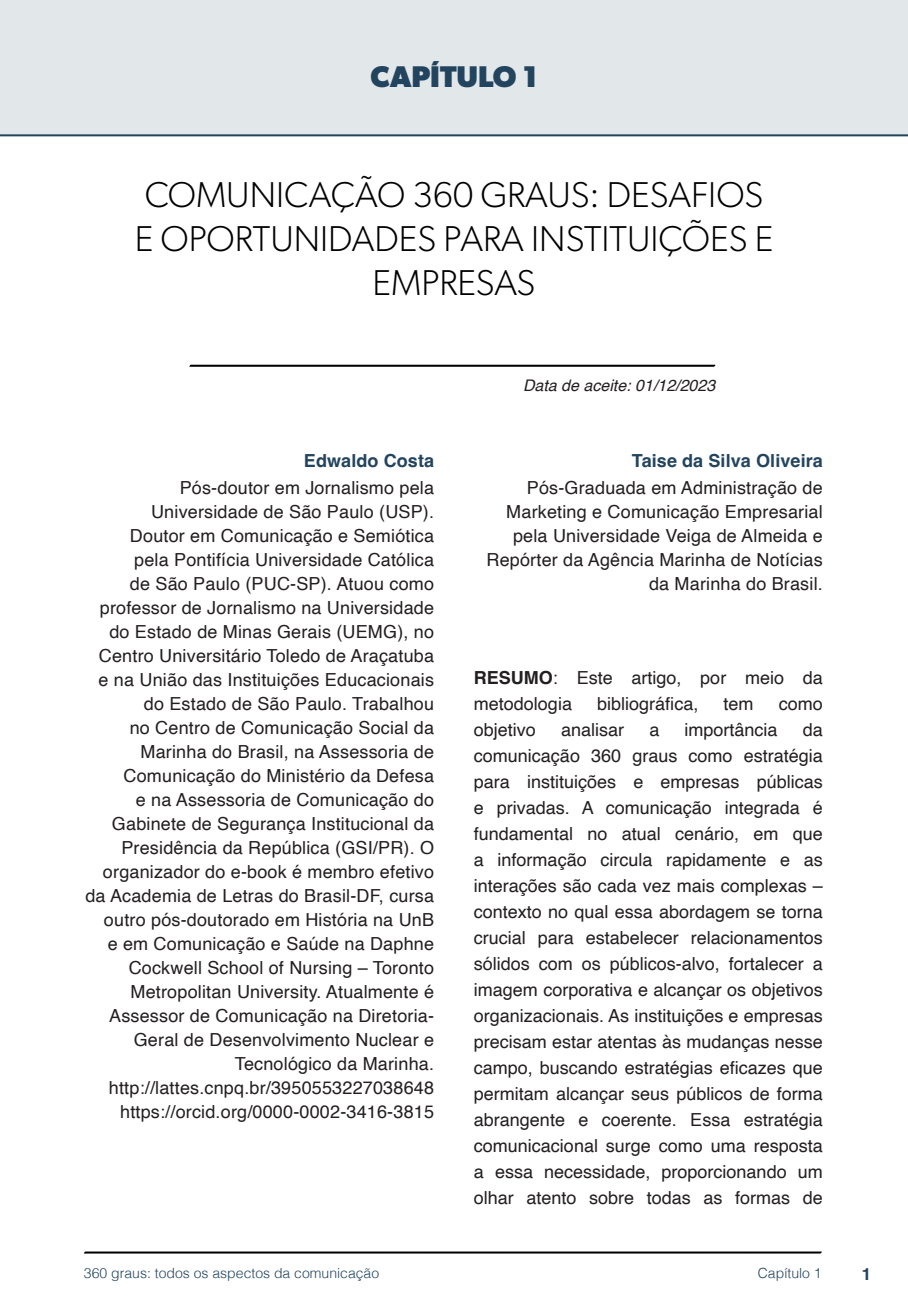
<style>
.page{position:relative;width:908px;height:1304px;background:#fff}
.page>*{position:absolute;margin:0;border:0;box-sizing:border-box;transform-origin:0 0}
.t1{font:300 36px/44px "Gibson";color:#000;text-align:center}
.t2{font:700 30px "Gibson";color:#23445f}
.t3{font:18px/24px "Helvetica";letter-spacing:.01em;color:#231f20;text-align:right}
.t4{font:700 18px "Helvetica";letter-spacing:.005em;color:#23445f}
.t5{font:700 16.8px "Helvetica";color:#23445f}
.t6{font:italic 16px "Helvetica";color:#231f20}
.t7{font:300 14px "Helvetica";color:#23445f}
.s1{font-weight:700}
</style>
<div class="page">
<svg style="left:84px;top:1251px;width:737px;height:3px;background:#515151"></svg>
<div style="left:0;top:0;width:907px;height:136px;background:#e2e7e9"></div>
<svg style="left:189px;top:364px;width:526px;height:3px;background:#4f4f4f"></svg>
<div style="left:64px;top:74px;width:61px;height:54px;background:#e2e7e9"></div>
<h2 class="t2" style="left:370px;top:58px;width:168px">CAPÍTULO 1</h2>
<h1 class="t1" style="left:135px;top:172px;width:639px">COMUNICAÇÃO 360 GRAUS: DESAFIOS<br>E OPORTUNIDADES PARA INSTITUIÇÕES E<br>EMPRESAS</h1>
<p class="t4" style="left:304px;top:450px;width:132px">Edwaldo Costa</p>
<p class="t3" style="left:85px;top:477px;width:350px">Pós-doutor em Jornalismo pela Universidade de São Paulo (USP).<br>Doutor em Comunicação e Semiótica<br>pela Pontifícia Universidade Católica<br>de São Paulo (PUC-SP). Atuou como professor de Jornalismo na Universidade do Estado de Minas Gerais (UEMG), no Centro Universitário Toledo de Araçatuba e na União das Instituições Educacionais do Estado de São Paulo. Trabalhou<br>no Centro de Comunicação Social da Marinha do Brasil, na Assessoria de Comunicação do Ministério da Defesa<br>e na Assessoria de Comunicação do Gabinete de Segurança Institucional da Presidência da República (GSI/PR). O organizador do e-book é membro efetivo da Academia de Letras do Brasil-DF, cursa outro pós-doutorado em História na UnB<br>e em Comunicação e Saúde na Daphne Cockwell School of Nursing – Toronto Metropolitan University. Atualmente é Assessor de Comunicação na Diretoria-Geral de Desenvolvimento Nuclear e Tecnológico da Marinha. http://lattes.cnpq.br/3950553227038648 https://orcid.org/0000-0002-3416-3815</p>
<p class="t6" style="left:523px;top:373px;width:194px">Data de aceite: 01/12/2023</p>
<p class="t4" style="left:631px;top:450px;width:192px">Taise da Silva Oliveira</p>
<p class="t3" style="left:486px;top:476px;width:338px">Pós-Graduada em Administração de Marketing e Comunicação Empresarial pela Universidade Veiga de Almeida e Repórter da Agência Marinha de Notícias da Marinha do Brasil.</p>
<p class="t3" style="left:473px;top:665px;width:350px;line-height:26px;text-align:left"><span class="s1">RESUMO</span>: Este artigo, por meio da metodologia</p>
<p class="t3" style="left:597px;top:692px;width:103px">bibliográfica,</p>
<p class="t3" style="left:723px;top:692px;width:32px">tem</p>
<p class="t3" style="left:778px;top:692px;width:46px">como</p>
<p class="t3" style="left:473px;top:718px;width:64px">objetivo</p>
<p class="t3" style="left:561px;top:718px;width:65px">analisar</p>
<p class="t3" style="left:649px;top:718px;width:12px">a</p>
<p class="t3" style="left:684px;top:718px;width:95px">importância</p>
<p class="t3" style="left:473px;top:717px;width:350px;line-height:26px;text-align:justify;text-indent:329px">da comunicação 360 graus como estratégia para instituições e empresas públicas e privadas. A comunicação integrada é fundamental no atual cenário, em que a informação circula rapidamente e as interações são cada vez mais complexas – contexto no qual essa abordagem se torna crucial para estabelecer relacionamentos sólidos com os públicos-alvo, fortalecer a imagem corporativa e alcançar os objetivos organizacionais. As instituições e empresas precisam estar atentas às mudanças nesse campo, buscando estratégias eficazes que permitam alcançar seus públicos de forma abrangente e coerente. Essa estratégia comunicacional surge como uma resposta a essa necessidade, proporcionando um olhar atento sobre todas as formas de</p>
<p class="t7" style="left:84px;top:1261px;width:296px">360 graus: todos os aspectos da comunicação</p>
<p class="t7" style="left:757px;top:1261px;width:65px">Capítulo 1</p>
<p class="t5" style="left:861px;top:1264px;width:11px">1</p>
</div>
